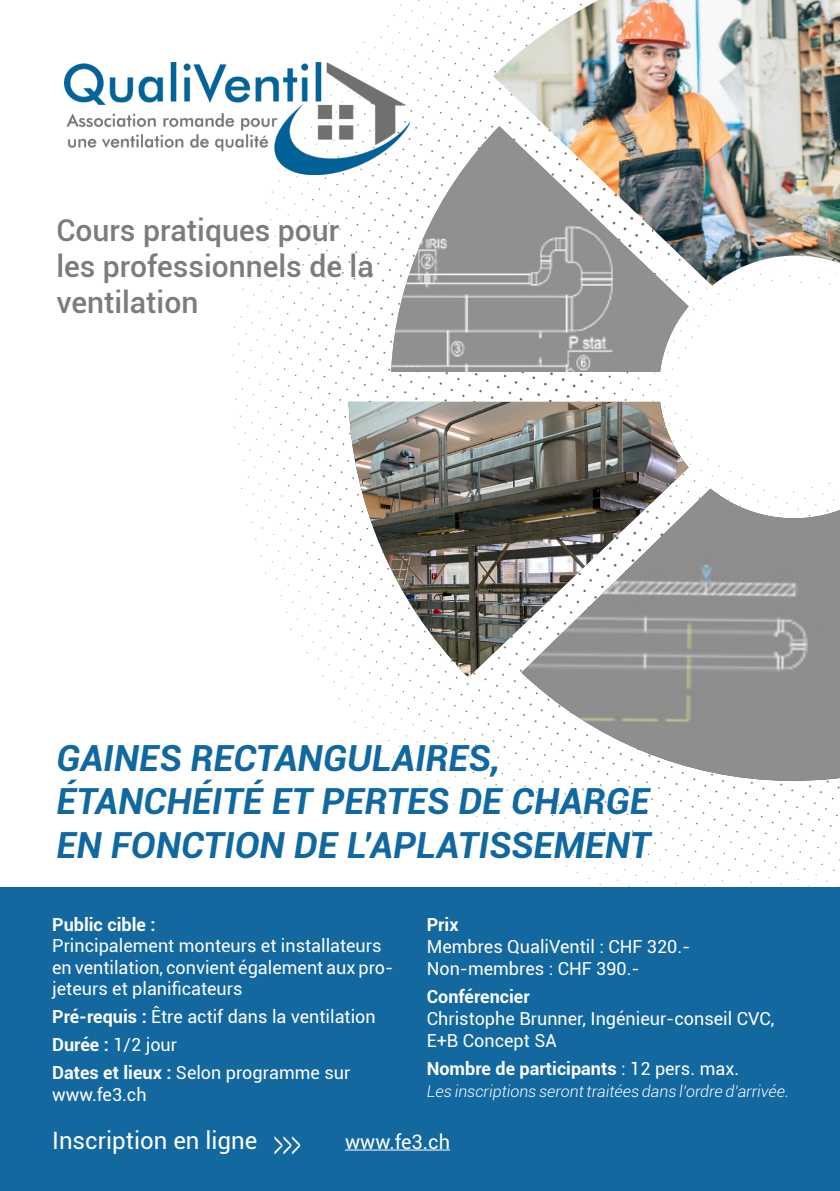
<style>
.page{position:relative;width:840px;height:1191px;background:#fff}
.page>*{position:absolute;margin:0;border:0;box-sizing:border-box;transform-origin:0 0}
.t1{font:italic 700 36px/43.2px "Roboto";color:#1068a0}
.t2{font:500 30px/36px "Roboto";color:#7a7c7f}
.t3{font:24px "Roboto";color:#fff}
.t4{font:20px "Roboto";color:#fff}
.t5{font:18px/22px "Roboto";color:#fff}
.t6{font:700 18px "Roboto";color:#fff}
.t7{font:italic 300 16px "Roboto";color:#fff}
.s1{font-weight:700}
.s2{font-weight:300;font-size:44px}
.s3{font-weight:400}
</style>
<div class="page">
<img style="left:232px;top:259px;width:420px;height:504px">
<img style="left:414px;top:763px;width:425px;height:124px">
<img style="left:348px;top:402px;width:317px;height:275px">
<img style="left:391px;top:126px;width:297px;height:246px">
<img style="left:493px;top:0;width:346px;height:286px">
<svg style="left:521px;top:407px;width:309px;height:81px"></svg>
<img style="left:521px;top:488px;width:318px;height:293px">
<img style="left:64px;top:62px;width:345px;height:113px">
<div style="left:0;top:887px;width:839px;height:304px;background:#1368a0"></div>
<hr style="left:345px;top:1149px;width:105px;height:1px;background:#fff">
<p class="t2" style="left:56px;top:211px;width:318px">Cours pratiques pour les professionnels de la ventilation</p>
<p class="t1" style="left:56px;top:735px;width:445px">GAINES RECTANGULAIRES,</p>
<p class="t1" style="left:56px;top:778px;width:595px">ÉTANCHÉITÉ ET PERTES DE CHARGE<br>EN FONCTION DE L’APLATISSEMENT</p>
<p class="t6" style="left:52px;top:911px;width:105px">Public cible :</p>
<p class="t5" style="left:52px;top:934px;width:342px">Principalement monteurs et installateurs en ventilation, convient également aux pro&shy;jeteurs et planificateurs</p>
<p class="t5" style="left:52px;top:1005px;width:325px"><span class="s1">Pré-requis :</span> Être actif dans la ventilation</p>
<p class="t5" style="left:52px;top:1033px;width:126px"><span class="s1">Durée :</span> 1/2 jour</p>
<p class="t5" style="left:52px;top:1061px;width:299px"><span class="s1">Dates et lieux :</span> Selon programme sur</p>
<p class="t5" style="left:52px;top:1083px;width:96px">www.fe3.ch</p>
<p class="t3" style="left:52px;top:1123px;width:250px">Inscription en ligne <span class="s2">&gt; &gt; &gt;</span></p>
<p class="t4" style="left:345px;top:1127px;width:106px">www.fe3.ch</p>
<p class="t6" style="left:426px;top:911px;width:33px">Prix</p>
<p class="t5" style="left:426px;top:934px;width:265px">Membres QualiVentil : CHF 320.-<br>Non-membres : CHF 390.-</p>
<p class="t6" style="left:426px;top:983px;width:104px">Conférencier</p>
<p class="t5" style="left:426px;top:1006px;width:349px">Christophe Brunner, Ingénieur-conseil CVC,<br>E+B Concept SA</p>
<p class="t6" style="left:426px;top:1055px;width:314px">Nombre de participants <span class="s3">: 12 pers. max.</span></p>
<p class="t7" style="left:426px;top:1079px;width:363px">Les inscriptions seront traitées dans l’ordre d’arrivée.</p>
</div>
